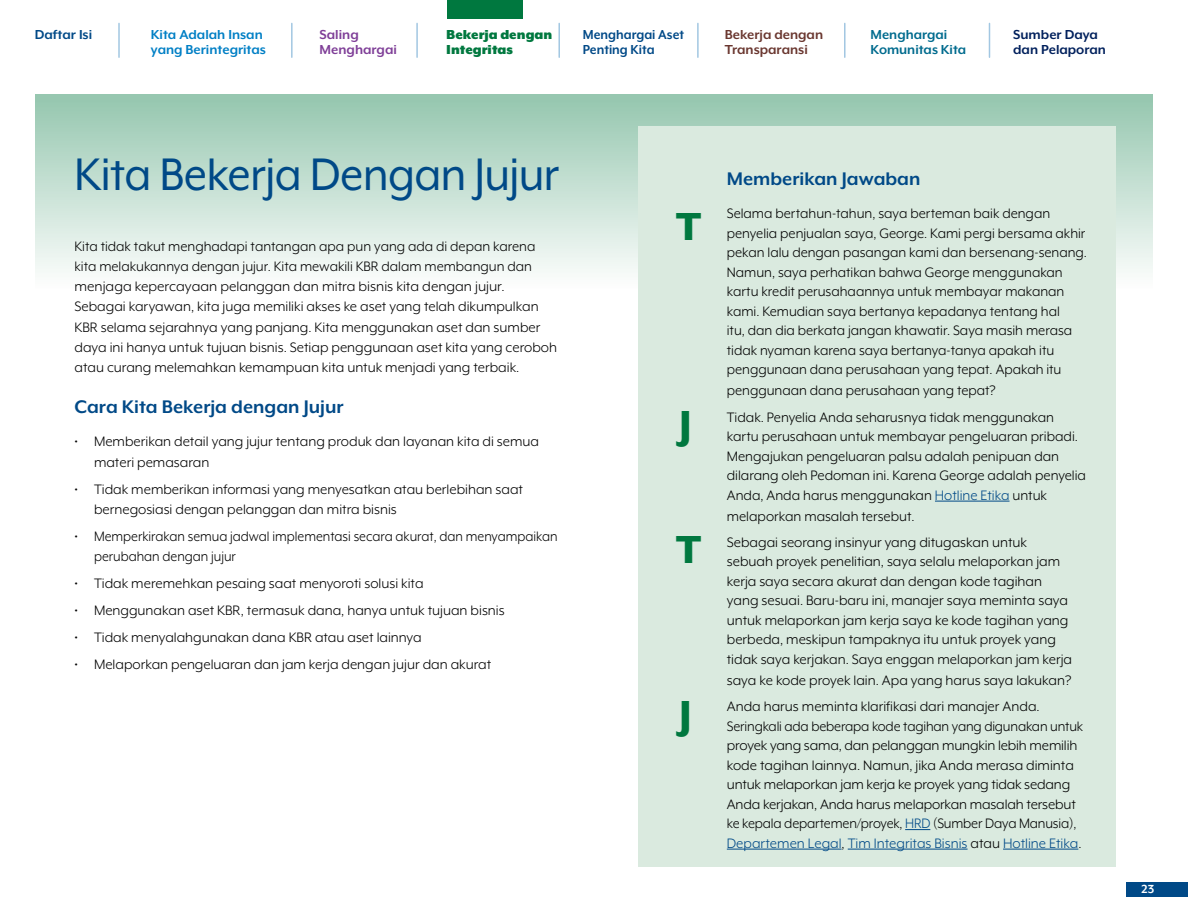
<style>
.page{position:relative;width:1188px;height:918px;background:#fff}
.page>*{position:absolute;margin:0;border:0;box-sizing:border-box;transform-origin:0 0}
.t1{font:52.5px "Mr Eaves XL Mod OT";letter-spacing:-.01em;color:#004987;scale:.94 1}
.t2{font:800 45px "Mr Eaves XL Mod OT";color:#00783f}
.t3{font:700 21px "Mr Eaves XL Mod OT";color:#004987}
.t4{font:15.75px/19.5px "Mr Eaves XL Mod OT";color:#000}
.t5{font:15.75px/19.5px "Mr Eaves XL Mod OT";color:#000;scale:.96 1}
.t6{font:700 15px/15px "Mr Eaves XL Mod OT";color:#007fc5}
.t7{font:700 15px/15px "Mr Eaves XL Mod OT";color:#004987;scale:.94 1}
.t8{font:700 15px/15px "Mr Eaves XL Mod OT";color:#6a3730}
.t9{font:700 15px/15px "Mr Eaves XL Mod OT";color:#006b8e}
.t10{font:900 15px/15px "Mr Eaves XL Mod OT";color:#00783f}
.t11{font:700 15px/15px "Mr Eaves XL Mod OT";color:#00205c}
.t12{font:700 15px/15px "Mr Eaves XL Mod OT";color:#00783f}
.t13{font:700 15px/15px "Mr Eaves XL Mod OT";color:#7f3f98}
.t14{font:700 15px "Mr Eaves XL Mod OT";color:#004987}
.t15{font:700 13.5px "Mr Eaves XL Mod OT";color:#fff}
.s1{color:#004987}
</style>
<div class="page">
<hr style="left:118px;top:23px;width:2px;height:34px;background:#a2c7e2">
<hr style="left:291px;top:23px;width:2px;height:34px;background:#a2c7e2">
<hr style="left:416px;top:23px;width:2px;height:34px;background:#a2c7e2">
<hr style="left:558px;top:23px;width:2px;height:34px;background:#a2c7e2">
<hr style="left:697px;top:23px;width:2px;height:34px;background:#a2c7e2">
<hr style="left:844px;top:23px;width:2px;height:34px;background:#a2c7e2">
<hr style="left:989px;top:23px;width:1px;height:34px;background:#a2c7e2">
<svg style="left:35px;top:94px;width:1117px;height:178px;background:#bfdcce"></svg>
<div style="left:447px;top:0;width:76px;height:18px;background:#00783f"></div>
<div style="left:638px;top:126px;width:478px;height:741px;background:#daeadf"></div>
<hr style="left:935px;top:501px;width:75px;height:1px;background:#004987">
<svg style="left:905px;top:829px;width:25px;height:1px"></svg>
<hr style="left:727px;top:849px;width:115px;height:1px;background:#004987">
<hr style="left:848px;top:849px;width:120px;height:1px;background:#004987">
<hr style="left:1003px;top:849px;width:75px;height:1px;background:#004987">
<div style="left:1126px;top:882px;width:62px;height:14px;background:#004987"></div>
<p class="t14" style="left:35px;top:26px;width:59px">Daftar Isi</p>
<p class="t6" style="left:151px;top:27px;width:117px">Kita Adalah Insan yang Berintegritas</p>
<p class="t13" style="left:320px;top:27px;width:79px">Saling<br>Menghargai</p>
<p class="t12" style="left:458px;top:27px;width:88px;text-indent:11px">erja dengan tegritas</p>
<p class="t7" style="left:583px;top:27px;width:109px">Menghargai Aset<br>Penting Kita</p>
<p class="t8" style="left:725px;top:27px;width:100px">Bekerja dengan<br>Transparansi</p>
<p class="t9" style="left:871px;top:27px;width:97px">Menghargai<br>Komunitas Kita</p>
<p class="t11" style="left:1013px;top:27px;width:94px">Sumber Daya dan Pelaporan</p>
<p class="t10" style="left:446px;top:27px;width:108px">Bekerja dengan<br>Integritas</p>
<h1 class="t1" style="left:75px;top:146px;width:517px">Kita Bekerja Dengan Jujur</h1>
<p class="t4" style="left:75px;top:236px;width:484px;line-height:20.2px">Kita tidak takut menghadapi tantangan apa pun yang ada di depan karena kita melakukannya dengan jujur. Kita mewakili KBR dalam membangun dan menjaga kepercayaan pelanggan dan mitra bisnis kita dengan jujur.<br>Sebagai karyawan, kita juga memiliki akses ke aset yang telah dikumpulkan KBR selama sejarahnya yang panjang. Kita menggunakan aset dan sumber daya ini hanya untuk tujuan bisnis. Setiap penggunaan aset kita yang ceroboh atau curang melemahkan kemampuan kita untuk menjadi yang terbaik.</p>
<h3 class="t3" style="left:75px;top:395px;width:271px">Cara Kita Bekerja dengan Jujur</h3>
<p class="t4" style="left:94px;top:432px;width:447px;line-height:20.2px;text-indent:-19px">• Memberikan detail yang jujur tentang produk dan layanan kita di semua materi pemasaran</p>
<p class="t4" style="left:94px;top:479px;width:431px;line-height:20.2px;text-indent:-19px">• Tidak memberikan informasi yang menyesatkan atau berlebihan saat bernegosiasi dengan pelanggan dan mitra bisnis</p>
<p class="t4" style="left:94px;top:526px;width:465px;line-height:20.2px;text-indent:-20px">• Memperkirakan semua jadwal implementasi secara akurat, dan menyampaikan perubahan dengan jujur</p>
<p class="t4" style="left:75px;top:574px;width:351px">• Tidak meremehkan pesaing saat menyoroti solusi kita</p>
<p class="t4" style="left:75px;top:601px;width:432px">• Menggunakan aset KBR, termasuk dana, hanya untuk tujuan bisnis</p>
<p class="t4" style="left:75px;top:628px;width:349px">• Tidak menyalahgunakan dana KBR atau aset lainnya</p>
<p class="t4" style="left:75px;top:655px;width:418px">• Melaporkan pengeluaran dan jam kerja dengan jujur dan akurat</p>
<h2 class="t2" style="left:676px;top:201px;width:27px">T</h2>
<h2 class="t2" style="left:679px;top:399px;width:14px">J</h2>
<h2 class="t2" style="left:676px;top:524px;width:27px">T</h2>
<h2 class="t2" style="left:679px;top:688px;width:14px">J</h2>
<h3 class="t3" style="left:727px;top:167px;width:195px">Memberikan Jawaban</h3>
<p class="t4" style="left:727px;top:204px;width:362px">Selama bertahun-tahun, saya berteman baik dengan penyelia penjualan saya, George. Kami pergi bersama akhir pekan lalu dengan pasangan kami dan bersenang-senang.<br>Namun, saya perhatikan bahwa George menggunakan kartu kredit perusahaannya untuk membayar makanan kami. Kemudian saya bertanya kepadanya tentang hal<br>itu, dan dia berkata jangan khawatir. Saya masih merasa tidak nyaman karena saya bertanya-tanya apakah itu penggunaan dana perusahaan yang tepat. Apakah itu</p>
<p class="t4" style="left:727px;top:377px;width:329px;line-height:26.2px">penggunaan dana perusahaan yang tepat?<br>Tidak. Penyelia Anda seharusnya tidak menggunakan</p>
<p class="t4" style="left:727px;top:426px;width:361px">kartu perusahaan untuk membayar pengeluaran pribadi.<br>Mengajukan pengeluaran palsu adalah penipuan dan dilarang oleh Pedoman ini. Karena George adalah penyelia Anda, Anda harus menggunakan <span class="s1">Hotline Etika</span> untuk</p>
<p class="t4" style="left:727px;top:503px;width:302px;line-height:26.2px">melaporkan masalah tersebut.<br>Sebagai seorang insinyur yang ditugaskan untuk</p>
<p class="t4" style="left:727px;top:552px;width:347px">sebuah proyek penelitian, saya selalu melaporkan jam kerja saya secara akurat dan dengan kode tagihan yang sesuai. Baru-baru ini, manajer saya meminta saya untuk melaporkan jam kerja saya ke kode tagihan yang berbeda, meskipun tampaknya itu untuk proyek yang tidak saya kerjakan. Saya enggan melaporkan jam kerja</p>
<p class="t4" style="left:727px;top:667px;width:346px;line-height:26.2px">saya ke kode proyek lain. Apa yang harus saya lakukan?<br>Anda harus meminta klarifikasi dari manajer Anda.</p>
<p class="t5" style="left:727px;top:716px;width:373px">Seringkali ada beberapa kode tagihan yang digunakan untuk proyek yang sama, dan pelanggan mungkin lebih memilih kode tagihan lainnya. Namun, jika Anda merasa diminta untuk melaporkan jam kerja ke proyek yang tidak sedang Anda kerjakan, Anda harus melaporkan masalah tersebut ke kepala departemen/proyek, <span class="s1">HRD</span> (Sumber Daya Manusia), <span class="s1">Departemen Legal</span>, <span class="s1">Tim Integritas Bisnis</span> atau <span class="s1">Hotline Etika</span>.</p>
<p class="t15" style="left:1142px;top:881px;width:14px">23</p>
</div>
